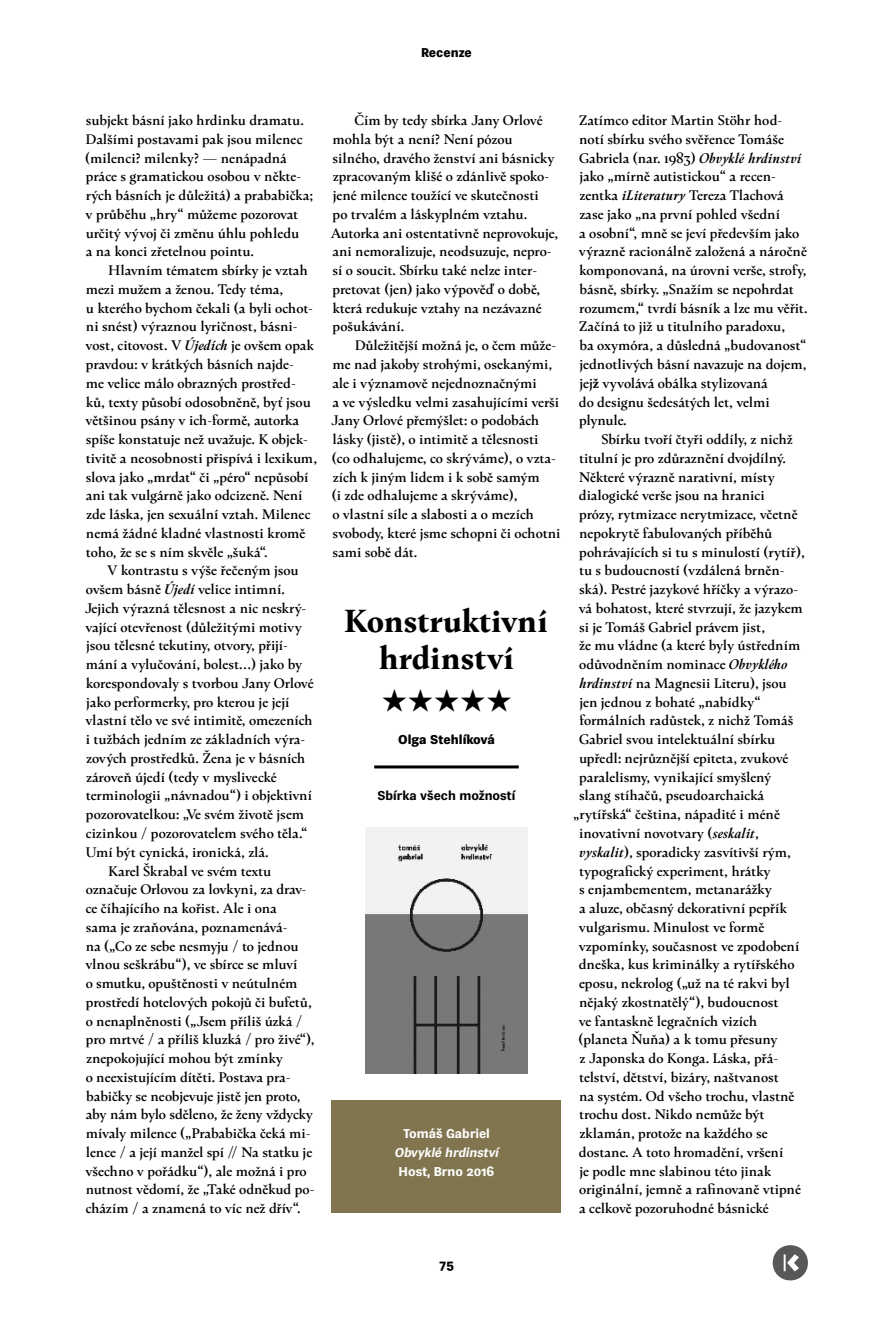
<style>
.page{position:relative;width:893px;height:1340px;background:#fff}
.page>*{position:absolute;margin:0;border:0;box-sizing:border-box;transform-origin:0 0}
.Nadpis_Recenze__Seme{font:700 34.5px/37.5px "Kunda Book Premium";letter-spacing:-.02em;color:#000;text-align:center}
.Hvězdičky_v_recenzi{font:30px "Tabac G2";color:#000}
.Text_článku_se_zaráž{font:500 15px/18.8px "Kunda Book Premium";letter-spacing:-.01em;color:#000}
.Text_článku_bez_zará{font:500 15px/18.8px "Kunda Book Premium";letter-spacing:-.01em;color:#000}
.t1{font:700 12.75px/18.8px "Vegan Sans Premium";color:#fff;text-align:center}
.Perex_v_Recenzi_či_S{font:700 12.75px "Vegan Sans Premium";color:#000}
.Autor__s_linkou{font:900 12.75px "Vegan Sans Premium";letter-spacing:-.02em;color:#000}
.Autor__s_linkou-2{font:900 12.75px "Vegan Sans Premium";color:#000}
.t2{font:700 12.75px "Vegan MBL";color:#000}
.s1{font-weight:600;font-style:italic}
.s2{font-style:italic}
.s3{font-weight:700}
</style>
<div class="page">
<hr style="left:374px;top:765px;width:145px;height:3px;background:#000">
<div style="left:332px;top:1100px;width:229px;height:113px;background:#817550"></div>
<img style="left:365px;top:827px;width:163px;height:246px">
<svg style="left:773px;top:1245px;width:35px;height:35px"></svg>
<p class="Autor__s_linkou-2" style="left:421px;top:45px;width:52px">Recenze</p>
<p class="Text_článku_se_zaráž" style="left:85px;top:111px;width:230px">subjekt básní jako hrdinku dramatu.<br>Dalšími postavami pak jsou milenec (milenci? milenky? — nenápadná práce s gramatickou osobou v někte‑ rých básních je důležitá) a prababička; v průběhu „hry“ můžeme pozorovat určitý vývoj či změnu úhlu pohledu<br>a na konci zřetelnou pointu.</p>
<p class="Text_článku_se_zaráž" style="left:86px;top:261px;width:233px;text-indent:22px">Hlavním tématem sbírky je vztah mezi mužem a ženou. Tedy téma,<br>u kterého bychom čekali (a byli ochot‑ ni snést) výraznou lyričnost, básni‑ vost, citovost. V <span class="s1">Újedích</span> je ovšem opak pravdou: v krátkých básních najde‑<br>me velice málo obrazných prostřed‑ ků, texty působí odosobněně, byť jsou většinou psány v ich‑formě, autorka spíše konstatuje než uvažuje. K objek‑ tivitě a neosobnosti přispívá i lexikum, slova jako „mrdat“ či „péro“ nepůsobí ani tak vulgárně jako odcizeně. Není zde láska, jen sexuální vztah. Milenec nemá žádné kladné vlastnosti kromě toho, že se s ním skvěle „šuká“.</p>
<p class="Text_článku_se_zaráž" style="left:85px;top:561px;width:230px;text-indent:22px">V kontrastu s výše řečeným jsou ovšem básně <span class="s1">Újedí</span> velice intimní.<br>Jejich výrazná tělesnost a nic neskrý‑ vající otevřenost (důležitými motivy jsou tělesné tekutiny, otvory, přijí‑ mání a vylučování, bolest…) jako by korespondovaly s tvorbou Jany Orlové jako performerky, pro kterou je její vlastní tělo ve své intimitě, omezeních i tužbách jedním ze základních výra‑ zových prostředků. Žena je v básních zároveň újedí (tedy v myslivecké terminologii „návnadou“) i objektivní pozorovatelkou: „Ve svém životě jsem cizinkou / pozorovatelem svého těla.“ Umí být cynická, ironická, zlá.</p>
<p class="Text_článku_se_zaráž" style="left:86px;top:861px;width:231px;text-indent:22px">Karel Škrabal ve svém textu označuje Orlovou za lovkyni, za drav‑ ce číhajícího na kořist. Ale i ona<br>sama je zraňována, poznamenává‑<br>na („Co ze sebe nesmyju / to jednou vlnou seškrábu“), ve sbírce se mluví<br>o smutku, opuštěnosti v neútulném prostředí hotelových pokojů či bufetů, o nenaplněnosti („Jsem příliš úzká / pro mrtvé / a příliš kluzká / pro živé“), znepokojující mohou být zmínky<br>o neexistujícím dítěti. Postava pra&shy;babičky se neobjevuje jistě jen proto, aby nám bylo sděleno, že ženy vždycky mívaly milence („Prababička čeká mi‑ lence / a její manžel spí // Na statku je všechno v pořádku“), ale možná i pro nutnost vědomí, že „Také odněkud po‑ cházím / a znamená to víc než dřív“.</p>
<p class="Text_článku_se_zaráž" style="left:331px;top:111px;width:229px;text-indent:23px">Čím by tedy sbírka Jany Orlové mohla být a není? Není pózou silného, dravého ženství ani básnicky zpracovaným klišé o zdánlivě spoko‑ jené milence toužící ve skutečnosti<br>po trvalém a láskyplném vztahu.<br>Autorka ani ostentativně neprovokuje, ani nemoralizuje, neodsuzuje, nepro‑ sí o soucit. Sbírku také nelze inter‑ pretovat (jen) jako výpověď o době, která redukuje vztahy na nezávazné pošukávání.</p>
<p class="Text_článku_se_zaráž" style="left:331px;top:336px;width:231px;text-indent:23px">Důležitější možná je, o čem může‑ me nad jakoby strohými, osekanými, ale i významově nejednoznačnými<br>a ve výsledku velmi zasahujícími verši Jany Orlové přemýšlet: o podobách lásky (jistě), o intimitě a tělesnosti<br>(co odhalujeme, co skrýváme), o vzta‑ zích k jiným lidem i k sobě samým<br>(i zde odhalujeme a skrýváme),<br>o vlastní síle a slabosti a o mezích svobody, které jsme schopni či ochotni sami sobě dát.</p>
<p class="Nadpis_Recenze__Seme" style="left:344px;top:601px;width:206px">Konstruktivní hrdinství</p>
<p class="Hvězdičky_v_recenzi" style="left:381px;top:680px;width:132px">★★★★★</p>
<p class="Autor__s_linkou" style="left:398px;top:732px;width:98px">Olga Stehlíková</p>
<p class="Perex_v_Recenzi_či_S" style="left:378px;top:788px;width:139px">Sbírka všech možností</p>
<p class="t1" style="left:395px;top:1124px;width:105px">Tomáš Gabriel<br><span class="s2">Obvyklé hrdinství<br></span>Host, Brno 2016</p>
<p class="Text_článku_bez_zará" style="left:579px;top:111px;width:230px">Zatímco editor Martin Stöhr hod‑ notí sbírku svého svěřence Tomáše Gabriela (nar. 1983) <span class="s1">Obvyklé hrdinství </span>jako „mírně autistickou“ a recen‑ zentka <span class="s1">iLiteratury</span> Tereza Tlachová zase jako „na první pohled všední<br>a osobní“, mně se jeví především jako výrazně racionálně založená a náročně komponovaná, na úrovni verše, strofy, básně, sbírky. „Snažím se nepohrdat rozumem,“ tvrdí básník a lze mu věřit.<br>Začíná to již u titulního paradoxu,<br>ba oxymóra, a důsledná „budovanost“ jednotlivých básní navazuje na dojem, jej<span class="s3">ž</span> vyvolává obálka stylizovaná<br>do designu šedesátých let, velmi plynule.</p>
<p class="Text_článku_se_zaráž" style="left:602px;top:430px;width:193px">Sbírku tvoří čtyři oddíly, z nichž</p>
<p class="Text_článku_se_zaráž" style="left:579px;top:448px;width:208px">titulní je pro zdůraznění dvojdílný.</p>
<p class="Text_článku_se_zaráž" style="left:579px;top:467px;width:198px">Některé výrazně narativní, místy</p>
<p class="Text_článku_se_zaráž" style="left:579px;top:486px;width:187px">dialogické verše jsou na hranici</p>
<p class="Text_článku_se_zaráž" style="left:579px;top:505px;width:220px">prózy, rytmizace nerytmizace, včetně</p>
<p class="Text_článku_se_zaráž" style="left:579px;top:523px;width:195px">nepokrytě fabulovaných příběhů</p>
<p class="Text_článku_se_zaráž" style="left:579px;top:542px;width:227px">pohrávajících si tu s minulostí (rytíř),</p>
<p class="Text_článku_se_zaráž" style="left:579px;top:561px;width:207px">tu s budoucností (vzdálená brněn‑</p>
<p class="Text_článku_se_zaráž" style="left:579px;top:580px;width:220px">ská). Pestré jazykové hříčky a výrazo‑</p>
<p class="Text_článku_se_zaráž" style="left:579px;top:598px;width:226px">vá bohatost, které stvrzují, že jazykem</p>
<p class="Text_článku_se_zaráž" style="left:579px;top:617px;width:187px">si je Tomáš Gabriel právem jist,</p>
<p class="Text_článku_se_zaráž" style="left:579px;top:636px;width:223px">že mu vládne (a které byly ústředním</p>
<p class="Text_článku_se_zaráž" style="left:579px;top:655px;width:210px">odůvodněním nominace <span class="s1">Obvyklého</span></p>
<p class="Text_článku_se_zaráž" style="left:579px;top:673px;width:209px"><span class="s1">hrdinství</span> na Magnesii Literu), jsou</p>
<p class="Text_článku_se_zaráž" style="left:579px;top:692px;width:183px">jen jednou z bohaté „nabídky“</p>
<p class="Text_článku_se_zaráž" style="left:579px;top:711px;width:215px">formálních radůstek, z nichž Tomáš</p>
<p class="Text_článku_se_zaráž" style="left:579px;top:730px;width:198px">Gabriel svou intelektuální sbírku</p>
<p class="Text_článku_se_zaráž" style="left:579px;top:748px;width:211px">upředl: nejrůznější epiteta, zvukové</p>
<p class="Text_článku_se_zaráž" style="left:579px;top:767px;width:194px">paralelismy, vynikající smyšlený</p>
<p class="Text_článku_se_zaráž" style="left:579px;top:786px;width:187px">slang stíhačů, pseudoarchaická</p>
<p class="Text_článku_se_zaráž" style="left:573px;top:805px;width:208px">„rytířská“ čeština, nápadité i méně</p>
<p class="Text_článku_se_zaráž" style="left:579px;top:823px;width:181px">inovativní novotvary (<span class="s1">seskalit</span>,</p>
<p class="Text_článku_se_zaráž" style="left:579px;top:842px;width:214px"><span class="s1">vyskalit</span>), sporadicky zasvítivší rým,</p>
<p class="Text_článku_se_zaráž" style="left:579px;top:861px;width:193px">typografický experiment, hrátky</p>
<p class="Text_článku_se_zaráž" style="left:579px;top:880px;width:194px">s enjambementem, metanarážky</p>
<p class="Text_článku_se_zaráž" style="left:579px;top:898px;width:210px">a aluze, občasný dekorativní pepřík</p>
<p class="Text_článku_se_zaráž" style="left:579px;top:917px;width:187px">vulgarismu. Minulost ve formě</p>
<p class="Text_článku_se_zaráž" style="left:579px;top:936px;width:222px">vzpomínky, současnost ve zpodobení</p>
<p class="Text_článku_se_zaráž" style="left:579px;top:955px;width:217px">dneška, kus kriminálky a rytířského</p>
<p class="Text_článku_se_zaráž" style="left:579px;top:973px;width:212px">eposu, nekrolog („už na té rakvi byl</p>
<p class="Text_článku_se_zaráž" style="left:579px;top:992px;width:201px">nějaký zkostnatělý“), budoucnost</p>
<p class="Text_článku_se_zaráž" style="left:579px;top:1011px;width:180px">ve fantaskně legračních vizích</p>
<p class="Text_článku_se_zaráž" style="left:578px;top:1030px;width:201px">(planeta Ňuňa) a k tomu přesuny</p>
<p class="Text_článku_se_zaráž" style="left:579px;top:1048px;width:200px">z Japonska do Konga. Láska, přá‑</p>
<p class="Text_článku_se_zaráž" style="left:579px;top:1067px;width:201px">telství, dětství, bizáry, naštvanost</p>
<p class="Text_článku_se_zaráž" style="left:579px;top:1086px;width:217px">na systém. Od všeho trochu, vlastně</p>
<p class="Text_článku_se_zaráž" style="left:579px;top:1105px;width:187px">trochu dost. Nikdo nemůže být</p>
<p class="Text_článku_se_zaráž" style="left:579px;top:1123px;width:190px">zklamán, protože na každého se</p>
<p class="Text_článku_se_zaráž" style="left:579px;top:1142px;width:206px">dostane. A toto hromadění, vršení</p>
<p class="Text_článku_se_zaráž" style="left:579px;top:1161px;width:193px">je podle mne slabinou této jinak</p>
<p class="Text_článku_se_zaráž" style="left:579px;top:1180px;width:224px">originální, jemně a rafinovaně vtipné</p>
<p class="Text_článku_se_zaráž" style="left:579px;top:1198px;width:191px">a celkově pozoruhodné básnické</p>
<p class="t2" style="left:439px;top:1256px;width:17px">75</p>
</div>
